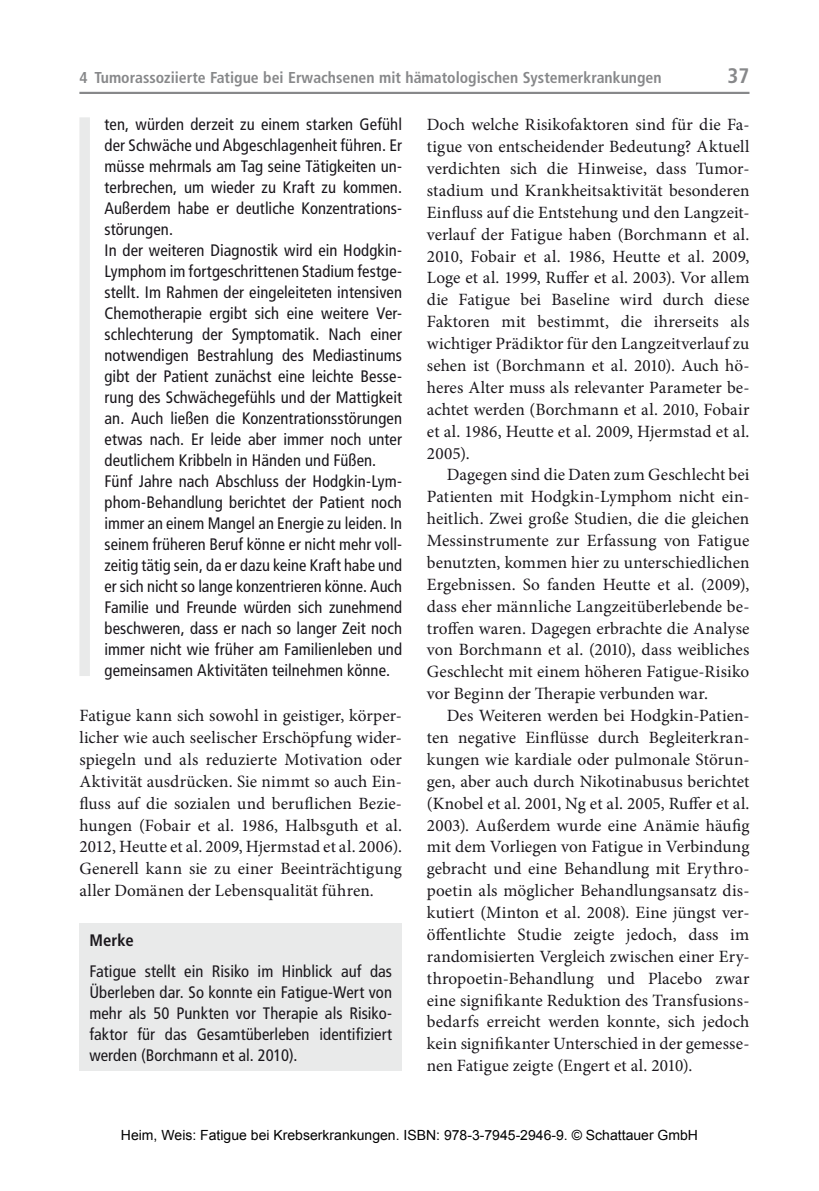
<style>
.page{position:relative;width:819px;height:1191px;background:#fff}
.page>*{position:absolute;margin:0;border:0;box-sizing:border-box;transform-origin:0 0}
.t1{font:700 condensed 21px "Frutiger LT Pro";color:#87888a}
.t2{font:17.32px/21.9px "Minion Pro";letter-spacing:.005em;color:#1a171c;text-align:justify}
.t3{font:condensed 16.62px/21px "Frutiger LT Pro";letter-spacing:.005em;color:#1a171c}
.t4{font:700 condensed 16.62px "Frutiger LT Pro";letter-spacing:.01em;color:#1a171c}
.t5{font:700 condensed 15.75px "Frutiger LT Pro";color:#87888a}
.t6{font:14px "Arial";color:#000}
</style>
<div class="page">
<hr style="left:79px;top:92px;width:670px;height:2px;background:#87888a">
<div style="left:79px;top:117px;width:11px;height:559px;background:#e9eaea"></div>
<div style="left:79px;top:923px;width:323px;height:147px;background:#e9eaea"></div>
<p class="t5" style="left:79px;top:68px;width:583px">4 Tumorassoziierte Fatigue bei Erwachsenen mit hämatologischen Systemerkrankungen</p>
<p class="t1" style="left:727px;top:63px;width:23px">37</p>
<p class="t3" style="left:104px;top:114px;width:299px">ten, würden derzeit zu einem starken Gefühl der Schwäche und Abgeschlagenheit führen. Er müsse mehrmals am Tag seine Tätigkeiten un&shy;terbrechen, um wieder zu Kraft zu kommen.<br>Außerdem habe er deutliche Konzentrations&shy;störungen.<br>In der weiteren Diagnostik wird ein Hodgkin-Lymphom im fortgeschrittenen Stadium festge&shy;stellt. Im Rahmen der eingeleiteten intensiven Chemotherapie ergibt sich eine weitere Ver&shy;schlechterung der Symptomatik. Nach einer notwendigen Bestrahlung des Mediastinums gibt der Patient zunächst eine leichte Besse&shy;rung des Schwächegefühls und der Mattigkeit an. Auch ließen die Konzentrationsstörungen etwas nach. Er leide aber immer noch unter deutlichem Kribbeln in Händen und Füßen.<br>Fünf Jahre nach Abschluss der Hodgkin-Lym&shy;phom-Behandlung berichtet der Patient noch immer an einem Mangel an Energie zu leiden. In seinem früheren Beruf könne er nicht mehr voll&shy;zeitig tätig sein, da er dazu keine Kraft habe und er sich nicht so lange konzentrieren könne. Auch Familie und Freunde würden sich zunehmend beschweren, dass er nach so langer Zeit noch immer nicht wie früher am Familienleben und gemeinsamen Aktivitäten teilnehmen könne.</p>
<p class="t2" style="left:79px;top:704px;width:324px">Fatigue kann sich sowohl in geistiger, körper&shy;licher wie auch seelischer Erschöpfung wider&shy;spiegeln und als reduzierte Motivation oder Aktivität ausdrücken. Sie nimmt so auch Ein&shy;fluss auf die sozialen und beruflichen Bezie&shy;hungen (Fobair et al. 1986, Halbsguth et al.<br>2012, Heutte et al. 2009, Hjermstad et al. 2006).<br>Generell kann sie zu einer Beeinträchtigung aller Domänen der Lebensqualität führen.</p>
<p class="t4" style="left:89px;top:930px;width:46px">Merke</p>
<p class="t3" style="left:89px;top:960px;width:304px;text-align:justify">Fatigue stellt ein Risiko im Hinblick auf das Überleben dar. So konnte ein Fatigue-Wert von mehr als 50 Punkten vor Therapie als Risiko&shy;faktor für das Gesamtüberleben identifiziert werden (Borchmann et al. 2010).</p>
<p class="t2" style="left:427px;top:114px;width:324px">Doch welche Risikofaktoren sind für die Fa&shy;tigue von entscheidender Bedeutung? Aktuell verdichten sich die Hinweise, dass Tumor&shy;stadium und Krankheitsaktivität besonderen Einfluss auf die Entstehung und den Langzeit&shy;verlauf der Fatigue haben (Borchmann et al.<br>2010, Fobair et al. 1986, Heutte et al. 2009, Loge et al. 1999, Ruffer et al. 2003). Vor allem die Fatigue bei Baseline wird durch diese Faktoren mit bestimmt, die ihrerseits als wichtiger Prädiktor für den Langzeitverlauf zu sehen ist (Borchmann et al. 2010). Auch hö&shy;heres Alter muss als relevanter Parameter be&shy;achtet werden (Borchmann et al. 2010, Fobair et al. 1986, Heutte et al. 2009, Hjermstad et al.<br>2005).</p>
<p class="t2" style="left:427px;top:464px;width:324px;text-indent:20px">Dagegen sind die Daten zum Geschlecht bei Patienten mit Hodgkin-Lymphom nicht ein&shy;heitlich. Zwei große Studien, die die gleichen Messinstrumente zur Erfassung von Fatigue benutzten, kommen hier zu unterschiedlichen Ergebnissen. So fanden Heutte et al. (2009), dass eher männliche Langzeitüberlebende be&shy;troffen waren. Dagegen erbrachte die Analyse von Borchmann et al. (2010), dass weibliches Geschlecht mit einem höheren Fatigue-Risiko vor Beginn der Therapie verbunden war.</p>
<p class="t2" style="left:427px;top:704px;width:324px;text-indent:20px">Des Weiteren werden bei Hodgkin-Patien&shy;ten negative Einflüsse durch Begleiterkran&shy;kungen wie kardiale oder pulmonale Störun&shy;gen, aber auch durch Nikotinabusus berichtet (Knobel et al. 2001, Ng et al. 2005, Ruffer et al.<br>2003). Außerdem wurde eine Anämie häufig mit dem Vorliegen von Fatigue in Verbindung gebracht und eine Behandlung mit Erythro&shy;poetin als möglicher Behandlungsansatz dis&shy;kutiert (Minton et al. 2008). Eine jüngst ver&shy;öffentlichte Studie zeigte jedoch, dass im randomisierten Vergleich zwischen einer Ery&shy;thropoetin-Behandlung und Placebo zwar eine signifikante Reduktion des Transfusions&shy;bedarfs erreicht werden konnte, sich jedoch kein signifikanter Unterschied in der gemesse&shy;nen Fatigue zeigte (Engert et al. 2010).</p>
<p class="t6" style="left:121px;top:1126px;width:578px">Heim, Weis: Fatigue bei Krebserkrankungen. ISBN: 978-3-7945-2946-9. © Schattauer GmbH</p>
</div>
